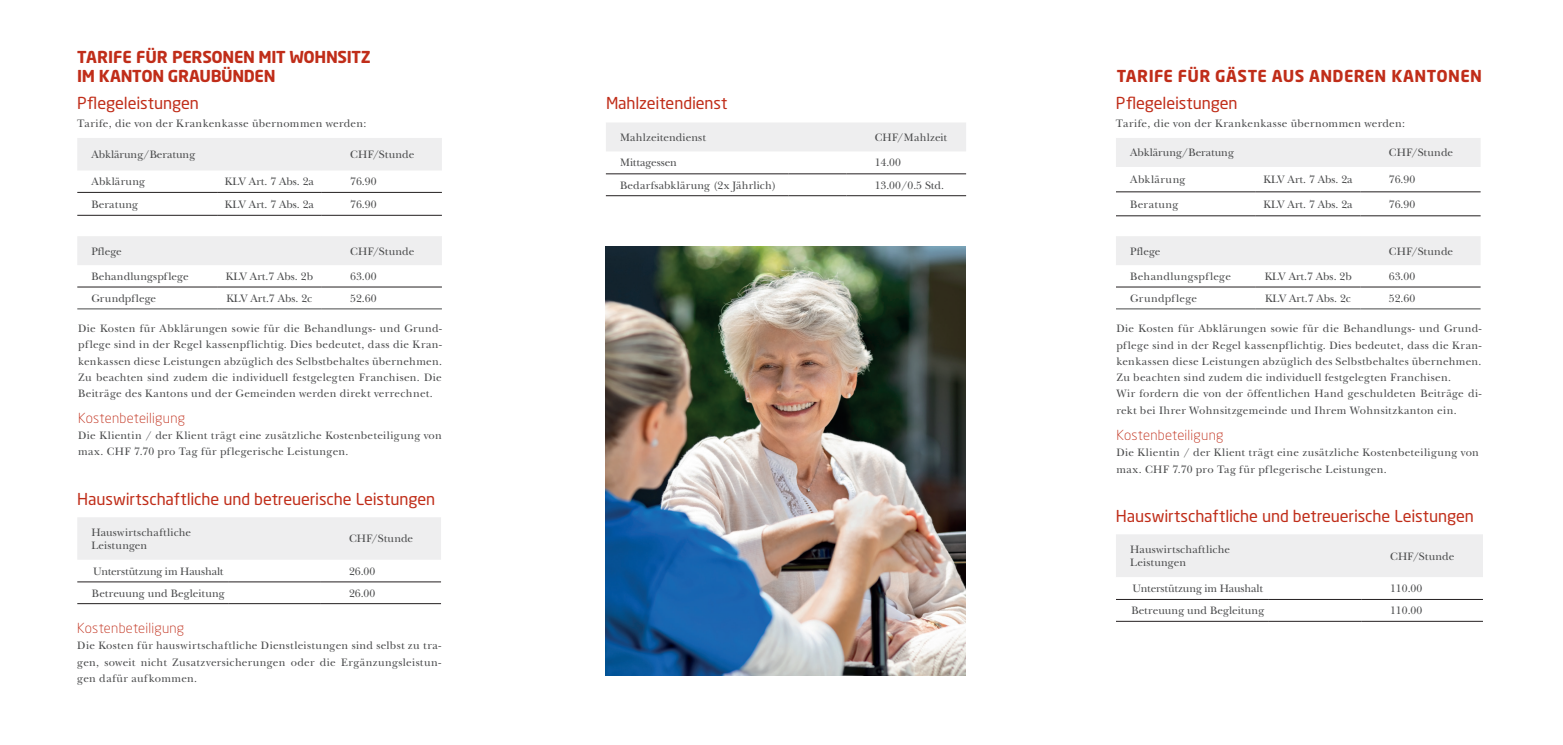
<style>
.page{position:relative;width:1563px;height:745px;background:#fff}
.page>*{position:absolute;margin:0;border:0;box-sizing:border-box;transform-origin:0 0}
.t1{font:16.25px "Neo Sans W1 G";letter-spacing:-.005em;color:#c02d19}
.t2{font:700 16.25px/18.8px "Neo Sans W1 G";letter-spacing:-.01em;color:#c02d19}
.t3{font:700 16.25px "Neo Sans W1 G";letter-spacing:.02em;color:#c02d19}
.t4{font:300 13.75px "Neo Sans W1 G";letter-spacing:.015em;color:#c02d19}
.t5{font:11.25px/16.2px "New Baskerville";letter-spacing:.02em;color:#494a4b}
.t6{font:11.25px "New Baskerville";color:#494a4b}
.t7{font:11.25px "New Baskerville";letter-spacing:-.005em;color:#494a4b}
.t8{font:11.25px "New Baskerville";letter-spacing:.04em;color:#494a4b}
</style>
<div class="page">
<div style="left:77px;top:138px;width:365px;height:32px;background:#eeeeef"></div>
<hr style="left:77px;top:192px;width:140px;height:1px;background:#231f20">
<hr style="left:77px;top:215px;width:140px;height:1px;background:#231f20">
<hr style="left:217px;top:192px;width:105px;height:1px;background:#231f20">
<hr style="left:322px;top:192px;width:120px;height:1px;background:#231f20">
<hr style="left:217px;top:215px;width:105px;height:1px;background:#231f20">
<hr style="left:322px;top:215px;width:120px;height:1px;background:#231f20">
<div style="left:77px;top:236px;width:365px;height:29px;background:#eeeeef"></div>
<hr style="left:77px;top:286px;width:140px;height:1px;background:#231f20">
<hr style="left:217px;top:286px;width:105px;height:1px;background:#231f20">
<hr style="left:322px;top:286px;width:120px;height:1px;background:#231f20">
<hr style="left:77px;top:308px;width:140px;height:1px;background:#494a4b">
<hr style="left:217px;top:308px;width:105px;height:1px;background:#494a4b">
<hr style="left:322px;top:308px;width:120px;height:1px;background:#494a4b">
<div style="left:77px;top:517px;width:364px;height:42px;background:#eeeeef"></div>
<hr style="left:77px;top:581px;width:152px;height:1px;background:#231f20">
<hr style="left:77px;top:603px;width:152px;height:1px;background:#231f20">
<hr style="left:229px;top:581px;width:92px;height:1px;background:#231f20">
<hr style="left:321px;top:581px;width:120px;height:1px;background:#231f20">
<hr style="left:229px;top:603px;width:92px;height:1px;background:#231f20">
<hr style="left:321px;top:603px;width:120px;height:1px;background:#231f20">
<div style="left:606px;top:123px;width:360px;height:28px;background:#eeeeef"></div>
<hr style="left:606px;top:173px;width:182px;height:1px;background:#231f20">
<hr style="left:788px;top:173px;width:58px;height:1px;background:#231f20">
<hr style="left:606px;top:195px;width:182px;height:1px;background:#231f20">
<hr style="left:788px;top:195px;width:58px;height:1px;background:#231f20">
<hr style="left:846px;top:173px;width:120px;height:1px;background:#231f20">
<hr style="left:846px;top:195px;width:120px;height:1px;background:#231f20">
<div style="left:1116px;top:138px;width:364px;height:29px;background:#eeeeef"></div>
<hr style="left:1116px;top:191px;width:139px;height:1px;background:#231f20">
<hr style="left:1116px;top:215px;width:139px;height:1px;background:#231f20">
<hr style="left:1255px;top:191px;width:105px;height:1px;background:#231f20">
<hr style="left:1360px;top:191px;width:120px;height:1px;background:#231f20">
<hr style="left:1255px;top:215px;width:105px;height:1px;background:#231f20">
<hr style="left:1360px;top:215px;width:120px;height:1px;background:#231f20">
<div style="left:1116px;top:236px;width:364px;height:29px;background:#eeeeef"></div>
<hr style="left:1116px;top:286px;width:139px;height:1px;background:#231f20">
<hr style="left:1255px;top:286px;width:105px;height:1px;background:#231f20">
<hr style="left:1360px;top:286px;width:120px;height:1px;background:#231f20">
<hr style="left:1116px;top:308px;width:139px;height:1px;background:#494a4b">
<hr style="left:1255px;top:308px;width:105px;height:1px;background:#494a4b">
<hr style="left:1360px;top:308px;width:120px;height:1px;background:#494a4b">
<div style="left:1116px;top:534px;width:367px;height:42px;background:#eeeeef"></div>
<hr style="left:1116px;top:599px;width:153px;height:1px;background:#231f20">
<hr style="left:1116px;top:620px;width:153px;height:1px;background:#231f20">
<hr style="left:1269px;top:599px;width:92px;height:1px;background:#231f20">
<hr style="left:1361px;top:599px;width:122px;height:1px;background:#231f20">
<hr style="left:1269px;top:620px;width:92px;height:1px;background:#231f20">
<hr style="left:1361px;top:620px;width:122px;height:1px;background:#231f20">
<img style="left:606px;top:246px;width:360px;height:429px">
<h1 class="t2" style="left:77px;top:47px;width:295px">TARIFE FÜR PERSONEN MIT WOHNSITZ<br>IM KANTON GRAUBÜNDEN</h1>
<h1 class="t1" style="left:77px;top:93px;width:123px">Pflegeleistungen</h1>
<p class="t5" style="left:77px;top:115px;width:290px">Tarife, die von der Krankenkasse übernommen werden:</p>
<p class="t6" style="left:91px;top:148px;width:105px">Abklärung/Beratung</p>
<p class="t5" style="left:350px;top:146px;width:66px">CHF/Stunde</p>
<p class="t5" style="left:91px;top:173px;width:55px">Abklärung</p>
<p class="t6" style="left:225px;top:175px;width:91px">KLV Art. 7 Abs. 2a</p>
<p class="t5" style="left:350px;top:173px;width:28px">76.90</p>
<p class="t5" style="left:91px;top:196px;width:48px">Beratung</p>
<p class="t6" style="left:225px;top:197px;width:91px">KLV Art. 7 Abs. 2a</p>
<p class="t5" style="left:350px;top:196px;width:28px">76.90</p>
<p class="t5" style="left:91px;top:243px;width:32px">Pflege</p>
<p class="t5" style="left:350px;top:243px;width:66px">CHF/Stunde</p>
<p class="t5" style="left:91px;top:268px;width:99px">Behandlungspflege</p>
<p class="t6" style="left:226px;top:269px;width:88px">KLV Art.7 Abs. 2b</p>
<p class="t5" style="left:350px;top:268px;width:28px">63.00</p>
<p class="t5" style="left:91px;top:290px;width:66px">Grundpflege</p>
<p class="t6" style="left:226px;top:291px;width:87px">KLV Art.7 Abs. 2c</p>
<p class="t5" style="left:350px;top:290px;width:28px">52.60</p>
<h1 class="t1" style="left:606px;top:93px;width:123px">Mahlzeitendienst</h1>
<p class="t5" style="left:620px;top:129px;width:87px">Mahlzeitendienst</p>
<p class="t5" style="left:874px;top:129px;width:74px">CHF/Mahlzeit</p>
<p class="t7" style="left:620px;top:156px;width:58px">Mittagessen</p>
<p class="t5" style="left:874px;top:155px;width:28px">14.00</p>
<p class="t5" style="left:620px;top:177px;width:158px">Bedarfsabklärung (2x Jährlich)</p>
<p class="t5" style="left:874px;top:177px;width:71px">13.00/0.5 Std.</p>
<h1 class="t3" style="left:1116px;top:66px;width:367px">TARIFE FÜR GÄSTE AUS ANDEREN KANTONEN</h1>
<h1 class="t1" style="left:1116px;top:93px;width:123px">Pflegeleistungen</h1>
<p class="t5" style="left:1116px;top:115px;width:290px">Tarife, die von der Krankenkasse übernommen werden:</p>
<p class="t6" style="left:1130px;top:146px;width:105px">Abklärung/Beratung</p>
<p class="t5" style="left:1389px;top:144px;width:66px">CHF/Stunde</p>
<p class="t8" style="left:1130px;top:173px;width:57px">Abklärung</p>
<p class="t6" style="left:1263px;top:173px;width:91px">KLV Art. 7 Abs. 2a</p>
<p class="t5" style="left:1389px;top:171px;width:28px">76.90</p>
<p class="t8" style="left:1130px;top:197px;width:50px">Beratung</p>
<p class="t6" style="left:1263px;top:197px;width:91px">KLV Art. 7 Abs. 2a</p>
<p class="t5" style="left:1389px;top:196px;width:28px">76.90</p>
<p class="t5" style="left:1130px;top:243px;width:32px">Pflege</p>
<p class="t5" style="left:1389px;top:243px;width:66px">CHF/Stunde</p>
<p class="t5" style="left:1130px;top:268px;width:102px">Behandlungspflege</p>
<p class="t6" style="left:1264px;top:269px;width:88px">KLV Art.7 Abs. 2b</p>
<p class="t5" style="left:1389px;top:268px;width:28px">63.00</p>
<p class="t5" style="left:1130px;top:290px;width:68px">Grundpflege</p>
<p class="t6" style="left:1265px;top:291px;width:87px">KLV Art.7 Abs. 2c</p>
<p class="t5" style="left:1389px;top:290px;width:28px">52.60</p>
<p class="t5" style="left:78px;top:320px;width:365px;text-align:justify">Die Kosten für Abklärungen sowie für die Behandlungs- und Grund&shy;pflege sind in der Regel kassenpflichtig. Dies bedeutet, dass die Kran&shy;kenkassen diese Leistungen abzüglich des Selbstbehaltes übernehmen.<br>Zu beachten sind zudem die individuell festgelegten Franchisen. Die Beiträge des Kantons und der Gemeinden werden direkt verrechnet.</p>
<p class="t4" style="left:78px;top:409px;width:109px">Kostenbeteiligung</p>
<p class="t5" style="left:78px;top:427px;width:365px">Die Klientin / der Klient trägt eine zusätzliche Kostenbeteiligung von max. CHF 7.70 pro Tag für pflegerische Leistungen.</p>
<p class="t4" style="left:1116px;top:426px;width:109px">Kostenbeteiligung</p>
<p class="t5" style="left:1116px;top:320px;width:366px">Die Kosten für Abklärungen sowie für die Behandlungs- und Grund&shy;pflege sind in der Regel kassenpflichtig. Dies bedeutet, dass die Kran&shy;kenkassen diese Leistungen abzüglich des Selbstbehaltes übernehmen.<br>Zu beachten sind zudem die individuell festgelegten Franchisen.<br>Wir fordern die von der öffentlichen Hand geschuldeten Beiträge di&shy;rekt bei Ihrer Wohnsitzgemeinde und Ihrem Wohnsitzkanton ein.</p>
<p class="t5" style="left:1116px;top:444px;width:364px">Die Klientin / der Klient trägt eine zusätzliche Kostenbeteiligung von max. CHF 7.70 pro Tag für pflegerische Leistungen.</p>
<h1 class="t1" style="left:77px;top:489px;width:359px">Hauswirtschaftliche und betreuerische Leistungen</h1>
<p class="t5" style="left:91px;top:524px;width:101px;line-height:13.6px">Hauswirtschaftliche<br>Leistungen</p>
<p class="t5" style="left:349px;top:530px;width:66px">CHF/Stunde</p>
<p class="t7" style="left:93px;top:564px;width:132px">Unterstützung im Haushalt</p>
<p class="t5" style="left:349px;top:562px;width:28px">26.00</p>
<p class="t6" style="left:92px;top:586px;width:134px">Betreuung und Begleitung</p>
<p class="t5" style="left:349px;top:584px;width:28px">26.00</p>
<p class="t4" style="left:77px;top:619px;width:109px">Kostenbeteiligung</p>
<p class="t5" style="left:77px;top:637px;width:365px;text-align:justify">Die Kosten für hauswirtschaftliche Dienstleistungen sind selbst zu tra&shy;gen, soweit nicht Zusatzversicherungen oder die Ergänzungsleistun&shy;gen dafür aufkommen.</p>
<h1 class="t1" style="left:1116px;top:506px;width:359px">Hauswirtschaftliche und betreuerische Leistungen</h1>
<p class="t5" style="left:1130px;top:542px;width:101px;line-height:13.8px">Hauswirtschaftliche<br>Leistungen</p>
<p class="t5" style="left:1390px;top:547px;width:66px">CHF/Stunde</p>
<p class="t7" style="left:1132px;top:581px;width:132px">Unterstützung im Haushalt</p>
<p class="t5" style="left:1390px;top:580px;width:34px">110.00</p>
<p class="t6" style="left:1131px;top:603px;width:134px">Betreuung und Begleitung</p>
<p class="t5" style="left:1390px;top:602px;width:34px">110.00</p>
</div>
